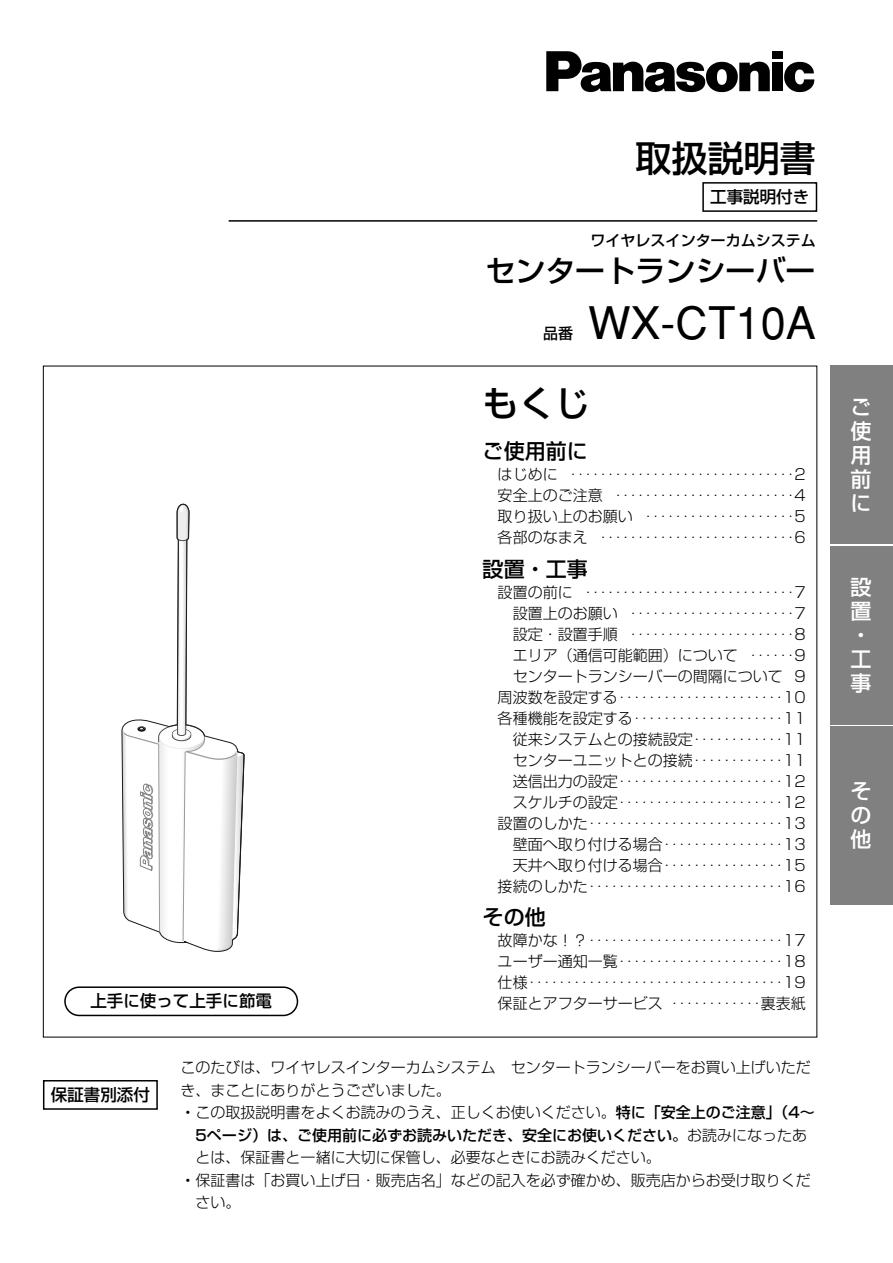
<style>
.page{position:relative;width:893px;height:1263px;background:#fff}
.page>*{position:absolute;margin:0;border:0;box-sizing:border-box;transform-origin:0 0}
.t1{font:45px "Helvetica";color:#000}
.t2{font:500 36px "Shin Go";color:#000}
.t3{font:500 30px "Shin Go";color:#000}
.t4{font:500 21px/24px "Shin Go";color:#fff;text-align:justify}
.t5{font:500 21px "Shin Go";color:#000}
.t6{font:500 16.5px "Shin Go";color:#000}
.t7{font:300 15px/21px "Shin Go";color:#000;text-align:justify}
.t8{font:500 15px "Shin Go";color:#000}
.s1{font-weight:500}
.s2{font-weight:300}
</style>
<div class="page">
<svg style="left:546px;top:51px;width:223px;height:41px"></svg>
<div style="left:772px;top:63px;width:10px;height:28px;background:#000"></div>
<div style="left:772px;top:51px;width:10px;height:8px;background:#000"></div>
<svg style="left:784px;top:62px;width:30px;height:30px"></svg>
<svg style="left:121px;top:503px;width:123px;height:449px"></svg>
<hr style="left:229px;top:220px;width:588px;height:2px;background:#000">
<div style="left:702px;top:182px;width:115px;height:30px;border:2px solid #000"></div>
<div style="left:43px;top:1080px;width:115px;height:30px;border:2px solid #000"></div>
<div style="left:830px;top:366px;width:62px;height:178px;background:#808080"></div>
<div style="left:830px;top:546px;width:62px;height:178px;background:#808080"></div>
<div style="left:830px;top:726px;width:62px;height:178px;background:#808080"></div>
<svg style="left:64px;top:986px;width:234px;height:30px"></svg>
<h2 class="t2" style="left:635px;top:145px;width:181px">取扱説明書</h2>
<p class="t6" style="left:710px;top:191px;width:100px">工事説明付き</p>
<p class="t8" style="left:590px;top:235px;width:226px">ワイヤレスインターカムシステム</p>
<h3 class="t3" style="left:485px;top:259px;width:331px">センタートランシーバー</h3>
<h1 class="t1" style="left:588px;top:307px;width:229px">WX-CT10A</h1>
<p class="t8" style="left:543px;top:328px;width:46px">品番　</p>
<p class="t6" style="left:90px;top:994px;width:183px">上手に使って上手に節電</p>
<h2 class="t2" style="left:482px;top:390px;width:109px">もくじ</h2>
<h3 class="t5" style="left:482px;top:443px;width:106px">ご使用前に</h3>
<p class="t7" style="left:497px;top:466px;width:310px">はじめに ‥‥‥‥‥‥‥‥‥‥‥‥‥‥‥2安全上のご注意 ‥‥‥‥‥‥‥‥‥‥‥‥4取り扱い上のお願い ‥‥‥‥‥‥‥‥‥‥5各部のなまえ ‥‥‥‥‥‥‥‥‥‥‥‥‥6</p>
<h3 class="t5" style="left:482px;top:561px;width:106px">設置・工事</h3>
<p class="t7" style="left:497px;top:584px;width:310px;text-align:right">設置の前に ‥‥‥‥‥‥‥‥‥‥‥‥‥‥7設置上のお願い ‥‥‥‥‥‥‥‥‥‥‥7設定・設置手順 ‥‥‥‥‥‥‥‥‥‥‥8エリア（通信可能範囲）について ‥‥‥9センタートランシーバーの間隔について 9周波数を設定する‥‥‥‥‥‥‥‥‥‥‥10各種機能を設定する‥‥‥‥‥‥‥‥‥‥11従来システムとの接続設定‥‥‥‥‥‥11センターユニットとの接続‥‥‥‥‥‥11送信出力の設定‥‥‥‥‥‥‥‥‥‥‥12スケルチの設定‥‥‥‥‥‥‥‥‥‥‥12設置のしかた‥‥‥‥‥‥‥‥‥‥‥‥‥13壁面へ取り付ける場合‥‥‥‥‥‥‥‥13天井へ取り付ける場合‥‥‥‥‥‥‥‥15接続のしかた‥‥‥‥‥‥‥‥‥‥‥‥‥16</p>
<h3 class="t5" style="left:482px;top:910px;width:64px">その他</h3>
<p class="t7" style="left:497px;top:932px;width:310px">故障かな！？‥‥‥‥‥‥‥‥‥‥‥‥‥17ユーザー通知一覧‥‥‥‥‥‥‥‥‥‥‥18仕様‥‥‥‥‥‥‥‥‥‥‥‥‥‥‥‥‥19保証とアフターサービス ‥‥‥‥‥‥裏表紙</p>
<p class="t6" style="left:51px;top:1089px;width:100px">保証書別添付</p>
<p class="t7" style="left:180px;top:1059px;width:631px">このたびは、ワイヤレスインターカムシステム　センタートランシーバーをお買い上げいただ</p>
<p class="t7" style="left:180px;top:1082px;width:271px">き、まことにありがとうございました。</p>
<p class="t7" style="left:180px;top:1104px;width:635px"><span class="s1">・</span>この取扱説明書をよくお読みのうえ、正しくお使いください。<span class="s1">特に「安全上のご注意」（4～</span></p>
<p class="t8" style="left:195px;top:1130px;width:613px">5ページ）は、ご使用前に必ずお読みいただき、安全にお使いください。<span class="s2">お読みになったあ</span></p>
<p class="t7" style="left:195px;top:1149px;width:466px">とは、保証書と一緒に大切に保管し、必要なときにお読みください。</p>
<p class="t7" style="left:180px;top:1172px;width:631px"><span class="s1">・</span>保証書は「お買い上げ日・販売店名」などの記入を必ず確かめ、販売店からお受け取りくだ</p>
<p class="t7" style="left:195px;top:1194px;width:46px">さい。</p>
<h3 class="t4" style="left:850px;top:397px;width:22px">ご使用前に</h3>
<h3 class="t4" style="left:850px;top:577px;width:22px">設置・工事</h3>
<h3 class="t4" style="left:850px;top:781px;width:22px">その他</h3>
</div>
